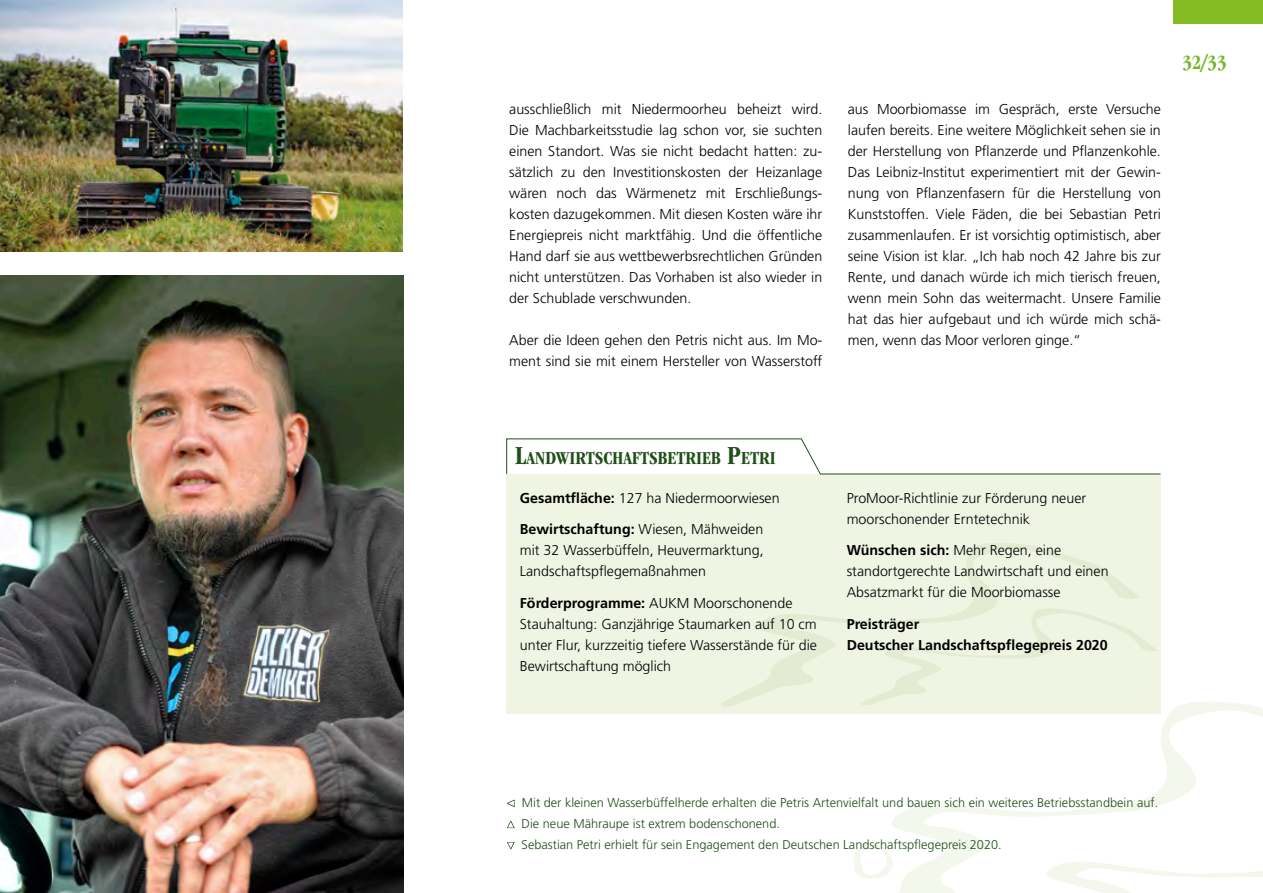
<style>
.page{position:relative;width:1263px;height:893px;background:#fff}
.page>*{position:absolute;margin:0;border:0;box-sizing:border-box;transform-origin:0 0}
.t1{font:700 condensed 21px "ITC Garamond Std";color:#75b72a}
.Kapitel-Titel_ohne_I{font:700 condensed 18.9px "ITC Garamond Std";color:#1f5018}
.LT_2-Sp{font:300 14.25px/21px "Frutiger LT Std";color:#000;text-align:justify}
.Infobox{font:300 14.25px/21px "Frutiger LT Std";color:#000}
.Infobox-2{font:700 14.25px/21px "Frutiger LT Std";color:#000}
.t2{font:300 12.75px/21px "Frutiger LT Std";color:#1f5018}
.s1{font-size:27px}
.s2{font-weight:700}
</style>
<div class="page">
<div style="left:1174px;top:0;width:89px;height:23px;background:#85bb23"></div>
<svg style="left:832px;top:700px;width:431px;height:193px"></svg>
<svg style="left:853px;top:843px;width:43px;height:36px"></svg>
<svg style="left:1005px;top:792px;width:258px;height:101px"></svg>
<svg style="left:507px;top:800px;width:8px;height:7px"></svg>
<svg style="left:507px;top:821px;width:7px;height:7px"></svg>
<svg style="left:507px;top:842px;width:7px;height:7px"></svg>
<img style="left:0;top:0;width:403px;height:252px">
<img style="left:1px;top:276px;width:402px;height:617px">
<div style="left:506px;top:474px;width:654px;height:239px;background:#eff4e3"></div>
<svg style="left:506px;top:438px;width:655px;height:36px"></svg>
<svg style="left:1140px;top:637px;width:17px;height:14px"></svg>
<svg style="left:721px;top:543px;width:419px;height:164px"></svg>
<p class="LT_2-Sp" style="left:509px;top:99px;width:315px">ausschließlich mit Niedermoorheu beheizt wird.<br>Die Machbarkeitsstudie lag schon vor, sie suchten einen Standort. Was sie nicht bedacht hatten: zu&shy;sätzlich zu den Investitionskosten der Heizanlage wären noch das Wärmenetz mit Erschließungs&shy;kosten dazugekommen. Mit diesen Kosten wäre ihr Energiepreis nicht marktfähig. Und die öffentliche Hand darf sie aus wettbewerbsrechtlichen Gründen nicht unterstützen. Das Vorhaben ist also wieder in der Schublade verschwunden.</p>
<p class="LT_2-Sp" style="left:509px;top:330px;width:315px">Aber die Ideen gehen den Petris nicht aus. Im Mo&shy;ment sind sie mit einem Hersteller von Wasserstoff</p>
<p class="LT_2-Sp" style="left:848px;top:99px;width:315px">aus Moorbiomasse im Gespräch, erste Versuche laufen bereits. Eine weitere Möglichkeit sehen sie in der Herstellung von Pflanzerde und Pflanzenkohle.<br>Das Leibniz-Institut experimentiert mit der Gewin&shy;nung von Pflanzenfasern für die Herstellung von Kunststoffen. Viele Fäden, die bei Sebastian Petri zusammenlaufen. Er ist vorsichtig optimistisch, aber seine Vision ist klar. „Ich hab noch 42 Jahre bis zur Rente, und danach würde ich mich tierisch freuen, wenn mein Sohn das weitermacht. Unsere Familie hat das hier aufgebaut und ich würde mich schä&shy;men, wenn das Moor verloren ginge.“</p>
<h1 class="t1" style="left:1182px;top:51px;width:46px">32/33</h1>
<h2 class="Kapitel-Titel_ohne_I" style="left:515px;top:447px;width:261px"><span class="s1">L</span>ANDWIRTSCHAFTSBETRIEB <span class="s1">P</span>ETRI</h2>
<p class="Infobox" style="left:520px;top:487px;width:261px"><span class="s2">Gesamtfläche:</span> 127 ha Niedermoorwiesen</p>
<p class="Infobox" style="left:520px;top:519px;width:245px;text-align:justify"><span class="s2">Bewirtschaftung:</span> Wiesen, Mähweiden mit 32 Wasserbüffeln, Heuvermarktung, Landschaftspflegemaßnahmen</p>
<p class="Infobox" style="left:520px;top:592px;width:299px"><span class="s2">Förderprogramme:</span> AUKM Moorschonende Stauhaltung: Ganzjährige Staumarken auf 10 cm unter Flur, kurzzeitig tiefere Wasserstände für die Bewirtschaftung möglich</p>
<p class="Infobox" style="left:847px;top:487px;width:241px">ProMoor-Richtlinie zur Förderung neuer moorschonender Erntetechnik</p>
<p class="Infobox" style="left:847px;top:540px;width:263px"><span class="s2">Wünschen sich:</span> Mehr Regen, eine standortgerechte Landwirtschaft und einen<br>Absatzmarkt für die Moorbiomasse</p>
<p class="Infobox-2" style="left:847px;top:613px;width:263px">Preisträger<br>Deutscher Landschaftspflegepreis 2020</p>
<p class="t2" style="left:522px;top:792px;width:638px">Mit der kleinen Wasserbüffelherde erhalten die Petris Artenvielfalt und bauen sich ein weiteres Betriebsstandbein auf.<br>Die neue Mähraupe ist extrem bodenschonend.<br>Sebastian Petri erhielt für sein Engagement den Deutschen Landschaftspflegepreis 2020.</p>
</div>
